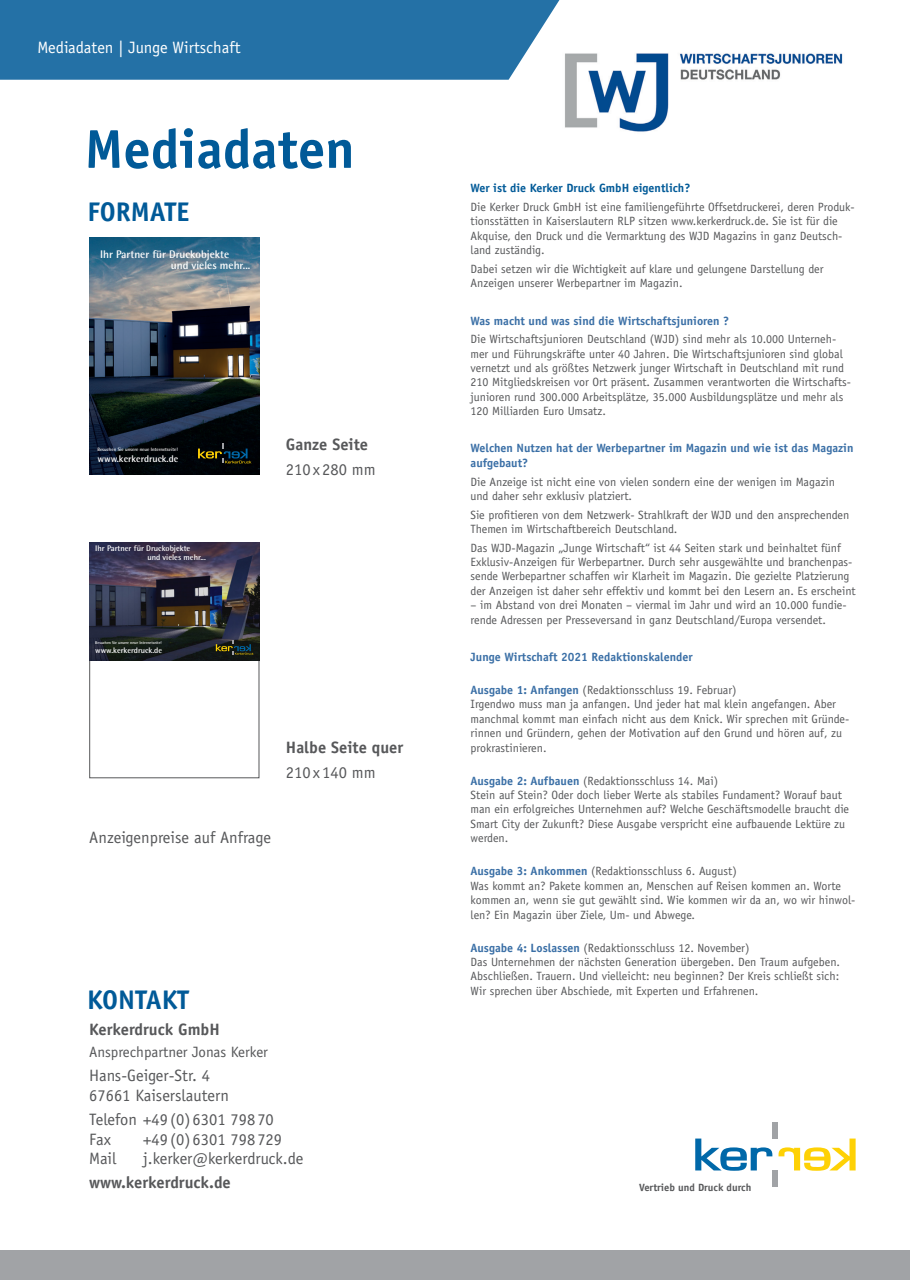
<style>
.page{position:relative;width:910px;height:1280px;background:#fff}
.page>*{position:absolute;margin:0;border:0;box-sizing:border-box;transform-origin:0 0}
.t1{font:700 54.75px "Officina Sans";color:#015a98}
.t2{font:700 27px "Officina Sans";color:#015a98}
.t3{font:16.5px/19.8px "Officina Sans";color:#57585a}
.t4{font:700 16.5px "Officina Sans";color:#57585a}
.t5{font:16.5px "Officina Sans";color:#fff}
.t6{font:15px "Officina Sans";color:#57585a}
.t7{font:12px/14.4px "Officina Sans";color:#57585a}
.t8{font:700 12px/14.4px "Officina Sans";color:#3a6fa6}
.t9{font:700 12px "Officina Sans";color:#015a98}
.t10{font:700 11.1px/11.9px "Rotis Semi Sans";color:#fff}
.t11{font:700 10.5px "Officina Sans";color:#57585a}
.t12{font:700 9.75px "Rotis Semi Sans";color:#fff}
.t13{font:700 8.1px/8.7px "Rotis Semi Sans";color:#fff}
.t14{font:700 4.8px "Rotis Semi Sans";color:#fff}
.t15{font:700 4.05px "Rotis Semi Sans";color:#fff}
.s1{font-weight:700;color:#3a6fa6}
</style>
<div class="page">
<div style="left:89px;top:542px;width:170px;height:236px;border:1px solid #57585a"></div>
<svg style="left:695px;top:1138px;width:77px;height:33px"></svg>
<svg style="left:778px;top:1138px;width:78px;height:33px"></svg>
<div style="left:772px;top:1170px;width:6px;height:16px;background:#a1a3a6"></div>
<div style="left:772px;top:1122px;width:6px;height:16px;background:#a1a3a6"></div>
<div style="left:0;top:1250px;width:910px;height:30px;background:#a1a3a6"></div>
<img style="left:89px;top:542px;width:170px;height:118px">
<svg style="left:216px;top:641px;width:38px;height:14px"></svg>
<img style="left:89px;top:238px;width:170px;height:236px">
<svg style="left:198px;top:444px;width:54px;height:19px"></svg>
<div style="left:0;top:0;width:560px;height:80px;background:#2471a6"></div>
<img style="left:542px;top:39px;width:301px;height:93px">
<h3 class="t5" style="left:37px;top:38px;width:205px">Mediadaten | Junge Wirtschaft</h3>
<h1 class="t1" style="left:85px;top:115px;width:271px">Mediadaten</h1>
<h2 class="t2" style="left:87px;top:195px;width:104px">FORMATE</h2>
<p class="t10" style="left:171px;top:248px;width:81px;text-indent:-71px">Ihr Partner für Druckobjekte<br>und vieles mehr...</p>
<p class="t14" style="left:97px;top:447px;width:82px">Besuchen Sie unsere neue Internetseite!</p>
<p class="t12" style="left:97px;top:453px;width:82px">www.kerkerdruck.de</p>
<p class="t13" style="left:147px;top:544px;width:60px;text-indent:-52px">Ihr Partner für Druckobjekte<br>und vieles mehr...</p>
<p class="t15" style="left:95px;top:640px;width:68px">Besuchen Sie unsere neue Internetseite!</p>
<p class="t13" style="left:95px;top:646px;width:68px">www.kerkerdruck.de</p>
<h3 class="t4" style="left:286px;top:434px;width:84px">Ganze Seite</h3>
<h3 class="t3" style="left:286px;top:459px;width:91px">210x280 mm</h3>
<h3 class="t4" style="left:286px;top:737px;width:119px">Halbe Seite quer</h3>
<h3 class="t3" style="left:286px;top:763px;width:91px">210x140 mm</h3>
<h3 class="t3" style="left:89px;top:827px;width:183px">Anzeigenpreise auf Anfrage</h3>
<h2 class="t2" style="left:87px;top:983px;width:104px">KONTAKT</h2>
<h3 class="t4" style="left:89px;top:1019px;width:132px">Kerkerdruck GmbH</h3>
<p class="t6" style="left:89px;top:1043px;width:180px">Ansprechpartner Jonas Kerker</p>
<h3 class="t3" style="left:89px;top:1065px;width:141px">Hans-Geiger-Str. 4<br>67661 Kaiserslautern</h3>
<h3 class="t3" style="left:89px;top:1109px;width:186px">Telefon +49(0)6301 798 70<br>Fax</h3>
<h3 class="t3" style="left:143px;top:1129px;width:140px">+49(0)6301 798 729</h3>
<p class="t9" style="left:471px;top:181px;width:221px">Wer ist die Kerker Druck GmbH eigentlich?</p>
<p class="t7" style="left:471px;top:200px;width:386px">Die Kerker Druck GmbH ist eine familiengeführte Offsetdruckerei, deren Produk&shy;tionsstätten in Kaiserslautern RLP sitzen www.kerkerdruck.de. Sie ist für die Akquise, den Druck und die Vermarktung des WJD Magazins in ganz Deutsch&shy;land zuständig.</p>
<p class="t7" style="left:471px;top:262px;width:355px">Dabei setzen wir die Wichtigkeit auf klare und gelungene Darstellung der<br>Anzeigen unserer Werbepartner im Magazin.</p>
<p class="t8" style="left:471px;top:313px;width:260px">Was macht und was sind die Wirtschaftsjunioren ?</p>
<p class="t7" style="left:471px;top:332px;width:382px">Die Wirtschaftsjunioren Deutschland (WJD) sind mehr als 10.000 Unterneh&shy;mer und Führungskräfte unter 40 Jahren. Die Wirtschaftsjunioren sind global vernetzt und als größtes Netzwerk junger Wirtschaft in Deutschland mit rund 210 Mitgliedskreisen vor Ort präsent. Zusammen verantworten die Wirtschafts&shy;junioren rund 300.000 Arbeitsplätze, 35.000 Ausbildungsplätze und mehr als 120 Milliarden Euro Umsatz.</p>
<p class="t8" style="left:471px;top:441px;width:384px">Welchen Nutzen hat der Werbepartner im Magazin und wie ist das Magazin aufgebaut?</p>
<p class="t7" style="left:471px;top:474px;width:366px">Die Anzeige ist nicht eine von vielen sondern eine der wenigen im Magazin und daher sehr exklusiv platziert.</p>
<p class="t7" style="left:471px;top:507px;width:380px">Sie profitieren von dem Netzwerk- Strahlkraft der WJD und den ansprechenden<br>Themen im Wirtschaftbereich Deutschland.</p>
<p class="t7" style="left:471px;top:540px;width:386px">Das WJD-Magazin „Junge Wirtschaft“ ist 44 Seiten stark und beinhaltet fünf Exklusiv-Anzeigen für Werbepartner. Durch sehr ausgewählte und branchenpas&shy;sende Werbepartner schaffen wir Klarheit im Magazin. Die gezielte Platzierung der Anzeigen ist daher sehr effektiv und kommt bei den Lesern an. Es erscheint</p>
<p class="t7" style="left:471px;top:598px;width:378px">– im Abstand von drei Monaten – viermal im Jahr und wird an 10.000 fundie&shy;rende Adressen per Presseversand in ganz Deutschland/Europa versendet.</p>
<p class="t8" style="left:471px;top:649px;width:224px">Junge Wirtschaft 2021 Redaktionskalender</p>
<p class="t7" style="left:471px;top:683px;width:380px"><span class="s1">Ausgabe 1: Anfangen</span> (Redaktionsschluss 19. Februar)<br>Irgendwo muss man ja anfangen. Und jeder hat mal klein angefangen. Aber manchmal kommt man einfach nicht aus dem Knick. Wir sprechen mit Gründe&shy;rinnen und Gründern, gehen der Motivation auf den Grund und hören auf, zu prokrastinieren.</p>
<p class="t7" style="left:471px;top:773px;width:380px"><span class="s1">Ausgabe 2: Aufbauen</span> (Redaktionsschluss 14. Mai)<br>Stein auf Stein? Oder doch lieber Werte als stabiles Fundament? Worauf baut man ein erfolgreiches Unternehmen auf? Welche Geschäftsmodelle braucht die Smart City der Zukunft? Diese Ausgabe verspricht eine aufbauende Lektüre zu werden.</p>
<p class="t7" style="left:471px;top:864px;width:386px"><span class="s1">Ausgabe 3: Ankommen</span> (Redaktionsschluss 6. August)<br>Was kommt an? Pakete kommen an, Menschen auf Reisen kommen an. Worte kommen an, wenn sie gut gewählt sind. Wie kommen wir da an, wo wir hinwol&shy;len? Ein Magazin über Ziele, Um- und Abwege.</p>
<p class="t7" style="left:471px;top:940px;width:371px"><span class="s1">Ausgabe 4: Loslassen</span> (Redaktionsschluss 12. November)<br>Das Unternehmen der nächsten Generation übergeben. Den Traum aufgeben.<br>Abschließen. Trauern. Und vielleicht: neu beginnen? Der Kreis schließt sich:<br>Wir sprechen über Abschiede, mit Experten und Erfahrenen.</p>
<h3 class="t3" style="left:89px;top:1149px;width:29px">Mail</h3>
<h3 class="t3" style="left:143px;top:1149px;width:162px">j.kerker@kerkerdruck.de</h3>
<h3 class="t4" style="left:89px;top:1172px;width:143px">www.kerkerdruck.de</h3>
<p class="t11" style="left:639px;top:1180px;width:114px">Vertrieb und Druck durch</p>
</div>
